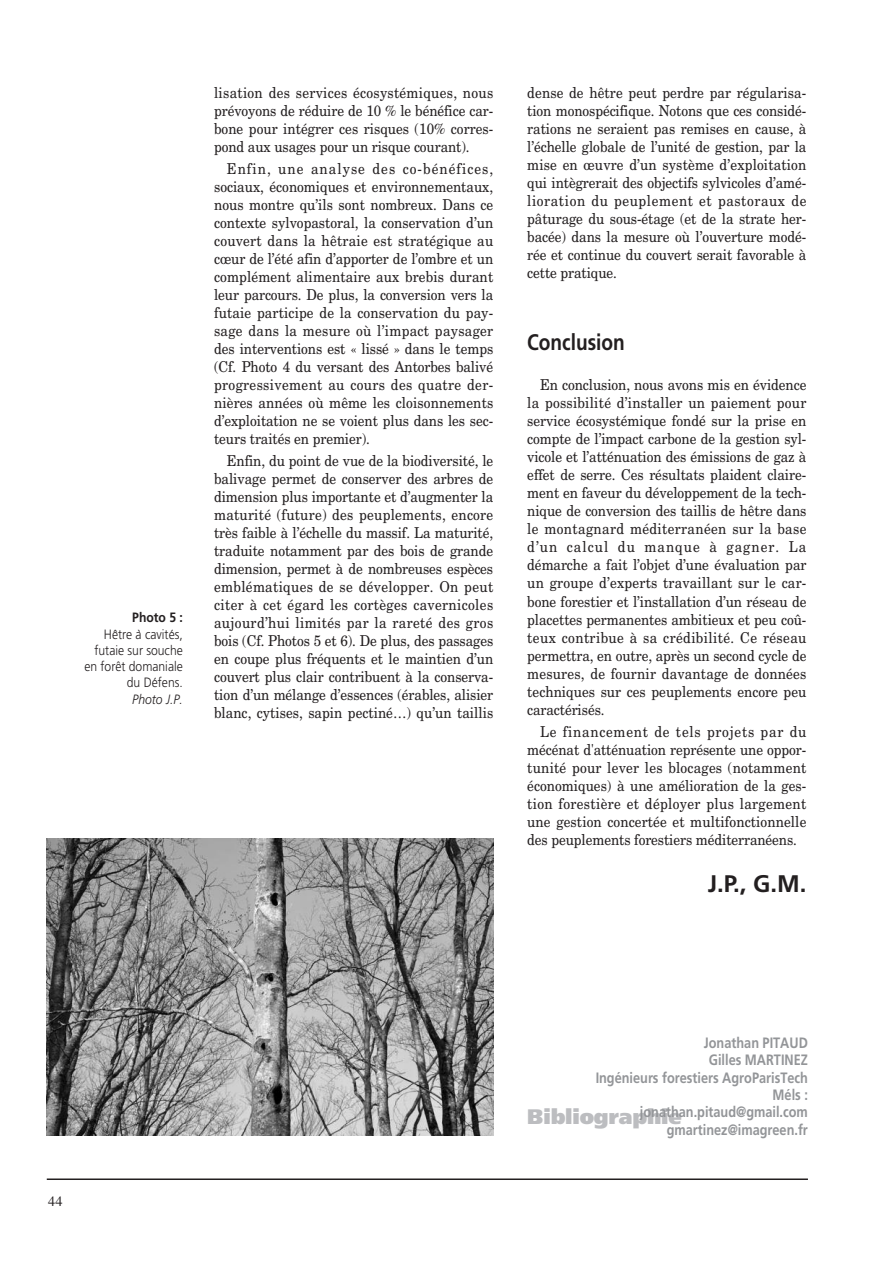
<style>
.page{position:relative;width:893px;height:1263px;background:#fff}
.page>*{position:absolute;margin:0;border:0;box-sizing:border-box;transform-origin:0 0}
.t1{font:700 24px "Frutiger";color:#231f20}
.t2{font:700 22.5px "Frutiger";color:#231f20;scale:.85 1}
.t3{font:900 21px "Frutiger";letter-spacing:-.01em;color:#bcbdc0}
.t4{font:15px/18px "New Century Schlbk";letter-spacing:-.005em;color:#231f20;text-align:justify;scale:.9 1}
.t5{font:700 15px/17.2px "Frutiger";color:#939598;text-align:right;scale:.85 1}
.t6{font:14.25px "Times";color:#231f20}
.t7{font:300 13.5px/16.2px "Frutiger";color:#231f20;text-align:right;scale:.9 1}
.s1{font-weight:700}
.s2{font-family:"Calibri";font-weight:400}
.s3{font-style:italic}
</style>
<div class="page">
<hr style="left:47px;top:1178px;width:761px;height:2px;background:#231f20">
<img style="left:47px;top:838px;width:446px;height:297px">
<p class="t7" style="left:84px;top:611px;width:111px"><span class="s1">Photo 5 :<br></span>He<span class="s2">̂</span>tre a<span class="s2">̀</span>cavite<span class="s2">́</span>s, futaie sur souche en forêt domaniale du De<span class="s2">́</span>fens.<br><span class="s3">Photo J.P.</span></p>
<p class="t4" style="left:214px;top:83px;width:312px">lisation des services écosystémiques, nous prévoyons de réduire de 10 % le bénéfice car&shy;bone pour intégrer ces risques (10% corres&shy;pond aux usages pour un risque courant).</p>
<p class="t4" style="left:214px;top:160px;width:312px;text-indent:13px">Enfin, une analyse des co-bénéfices, sociaux, économiques et environnementaux, nous montre qu’ils sont nombreux. Dans ce contexte sylvopastoral, la conservation d’un couvert dans la hêtraie est stratégique au cœur de l’été afin d’apporter de l’ombre et un complément alimentaire aux brebis durant leur parcours. De plus, la conversion vers la futaie participe de la conservation du pay&shy;sage dans la mesure où l’impact paysager des interventions est « lissé » dans le temps (Cf. Photo 4 du versant des Antorbes balivé progressivement au cours des quatre der&shy;nières années où même les cloisonnements d’exploitation ne se voient plus dans les sec&shy;teurs traités en premier).</p>
<p class="t4" style="left:214px;top:452px;width:312px;text-indent:13px">Enfin, du point de vue de la biodiversité, le balivage permet de conserver des arbres de dimension plus importante et d’augmenter la maturité (future) des peuplements, encore très faible à l’échelle du massif. La maturité, traduite notamment par des bois de grande dimension, permet à de nombreuses espèces emblématiques de se développer. On peut citer à cet égard les cortèges cavernicoles aujourd’hui limités par la rareté des gros bois (Cf. Photos 5 et 6). De plus, des passages en coupe plus fréquents et le maintien d’un couvert plus clair contribuent à la conserva&shy;tion d’un mélange d’essences (érables, alisier blanc, cytises, sapin pectiné…) qu’un taillis</p>
<p class="t4" style="left:527px;top:83px;width:312px">dense de hêtre peut perdre par régularisa&shy;tion monospécifique. Notons que ces considé&shy;rations ne seraient pas remises en cause, à l’échelle globale de l’unité de gestion, par la mise en œuvre d’un système d’exploitation qui intègrerait des objectifs sylvicoles d’amé&shy;lioration du peuplement et pastoraux de pâturage du sous-étage (et de la strate her&shy;bacée) dans la mesure où l’ouverture modé&shy;rée et continue du couvert serait favorable à cette pratique.</p>
<h2 class="t2" style="left:527px;top:333px;width:116px">Conclusion</h2>
<p class="t4" style="left:527px;top:376px;width:312px;text-indent:13px">En conclusion, nous avons mis en évidence la possibilité d’installer un paiement pour service écosystémique fondé sur la prise en compte de l’impact carbone de la gestion syl&shy;vicole et l’atténuation des émissions de gaz à effet de serre. Ces résultats plaident claire&shy;ment en faveur du développement de la tech&shy;nique de conversion des taillis de hêtre dans le montagnard méditerranéen sur la base d’un calcul du manque à gagner. La démarche a fait l’objet d’une évaluation par un groupe d’experts travaillant sur le car&shy;bone forestier et l’installation d’un réseau de placettes permanentes ambitieux et peu coû&shy;teux contribue à sa crédibilité. Ce réseau permettra, en outre, après un second cycle de mesures, de fournir davantage de données techniques sur ces peuplements encore peu caractérisés.</p>
<p class="t4" style="left:527px;top:722px;width:312px;text-indent:13px">Le financement de tels projets par du mécénat d'atténuation représente une oppor&shy;tunité pour lever les blocages (notamment économiques) à une amélioration de la ges&shy;tion forestière et déployer plus largement une gestion concertée et multifonctionnelle des peuplements forestiers méditerranéens.</p>
<h1 class="t1" style="left:708px;top:874px;width:100px">J.P., G.M.</h1>
<p class="t6" style="left:48px;top:1193px;width:16px">44</p>
<p class="t5" style="left:596px;top:1035px;width:251px">Jonathan PITAUD<br>Gilles MARTINEZ<br>Ingénieurs forestiers AgroParisTech<br>Méls :<br>jonathan.pitaud@gmail.com gmartinez@imagreen.fr</p>
<h3 class="t3" style="left:527px;top:1108px;width:156px">Bibliographie</h3>
</div>
